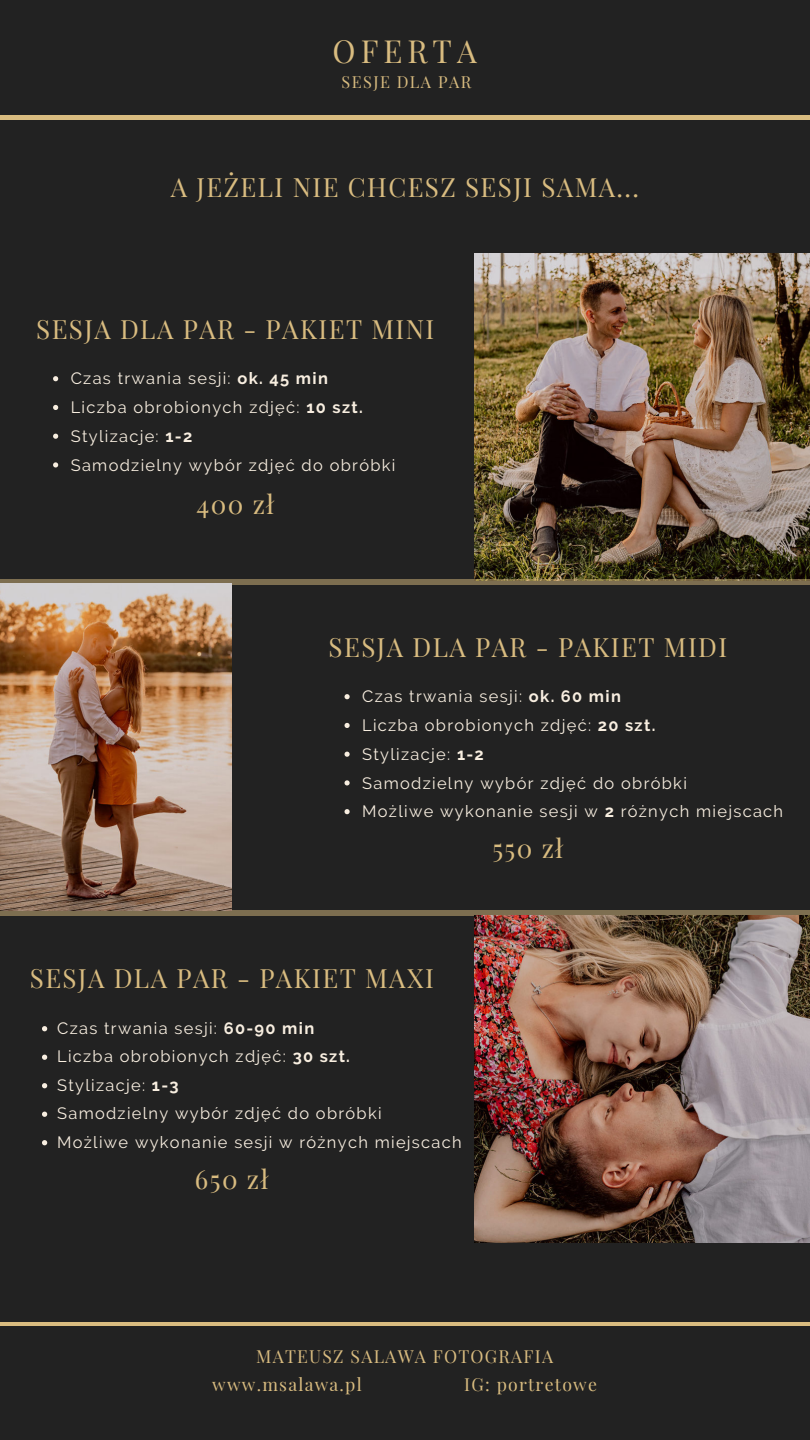
<style>
.page{position:relative;width:810px;height:1440px;background:#222}
.page>*{position:absolute;margin:0;border:0;box-sizing:border-box;transform-origin:0 0}
.t1{font:31.2px "Playfair Display";letter-spacing:.16em;color:#d9bc80}
.t2{font:26px "Playfair Display";letter-spacing:.055em;color:#d9bc80}
.t3{font:17.6px/28.5px "Playfair Display";letter-spacing:.07em;color:#d9bc80}
.t4{font:16.4px/28.7px "Raleway";letter-spacing:.08em;color:#f8eee0}
.t5{font:16.3px "Playfair Display";letter-spacing:.085em;color:#d9bc80}
.s1{font-weight:700}
</style>
<div class="page">
<hr style="left:0;top:116px;width:809px;height:3px;background:#d9bc80">
<hr style="left:0;top:1322px;width:809px;height:4px;background:#d9bc80">
<img style="left:475px;top:253px;width:335px;height:327px">
<svg style="left:0;top:580px;width:810px;height:4px;background:#847558"></svg>
<div style="left:0;top:910px;width:810px;height:6px;background:#7d6e50"></div>
<svg style="left:42px;top:1026px;width:5px;height:5px"></svg>
<svg style="left:42px;top:1055px;width:5px;height:5px"></svg>
<svg style="left:42px;top:1083px;width:5px;height:5px"></svg>
<svg style="left:42px;top:1112px;width:5px;height:5px"></svg>
<svg style="left:42px;top:1140px;width:5px;height:5px"></svg>
<img style="left:475px;top:916px;width:335px;height:327px">
<img style="left:0;top:584px;width:232px;height:327px">
<svg style="left:53px;top:376px;width:5px;height:5px"></svg>
<svg style="left:53px;top:405px;width:5px;height:5px"></svg>
<svg style="left:53px;top:434px;width:5px;height:5px"></svg>
<svg style="left:53px;top:462px;width:5px;height:6px"></svg>
<svg style="left:345px;top:694px;width:5px;height:5px"></svg>
<svg style="left:345px;top:723px;width:5px;height:5px"></svg>
<svg style="left:345px;top:752px;width:5px;height:5px"></svg>
<svg style="left:345px;top:780px;width:5px;height:5px"></svg>
<svg style="left:345px;top:809px;width:5px;height:5px"></svg>
<h1 class="t1" style="left:333px;top:27px;width:146px">OFERTA</h1>
<p class="t5" style="left:342px;top:69px;width:131px">SESJE DLA PAR</p>
<h2 class="t2" style="left:171px;top:167px;width:470px">A JEŻELI NIE CHCESZ SESJI SAMA...</h2>
<h2 class="t2" style="left:36px;top:309px;width:400px">SESJA DLA PAR - PAKIET MINI</h2>
<p class="t4" style="left:71px;top:364px;width:326px">Czas trwania sesji: <span class="s1">ok. 45 min<br></span>Liczba obrobionych zdjęć: <span class="s1">10 szt.<br></span>Stylizacje: <span class="s1">1-2<br></span>Samodzielny wybór zdjęć do obróbki</p>
<h2 class="t2" style="left:197px;top:484px;width:79px">400 zł</h2>
<h2 class="t2" style="left:329px;top:627px;width:400px">SESJA DLA PAR - PAKIET MIDI</h2>
<p class="t4" style="left:362px;top:682px;width:423px">Czas trwania sesji: <span class="s1">ok. 60 min<br></span>Liczba obrobionych zdjęć: <span class="s1">20 szt.<br></span>Stylizacje: <span class="s1">1-2<br></span>Samodzielny wybór zdjęć do obróbki<br>Możliwe wykonanie sesji w <span class="s1">2</span> różnych miejscach</p>
<h2 class="t2" style="left:492px;top:828px;width:72px">550 zł</h2>
<h2 class="t2" style="left:30px;top:958px;width:405px">SESJA DLA PAR - PAKIET MAXI</h2>
<p class="t4" style="left:57px;top:1014px;width:406px">Czas trwania sesji: <span class="s1">60-90 min<br></span>Liczba obrobionych zdjęć: <span class="s1">30 szt.<br></span>Stylizacje: <span class="s1">1-3<br></span>Samodzielny wybór zdjęć do obróbki<br>Możliwe wykonanie sesji w różnych miejscach</p>
<h2 class="t2" style="left:195px;top:1159px;width:75px">650 zł</h2>
<p class="t3" style="left:212px;top:1341px;width:342px;text-indent:44px">MATEUSZ SALAWA FOTOGRAFIA www.msalawa.pl</p>
<p class="t3" style="left:464px;top:1369px;width:134px">IG: portretowe</p>
</div>
